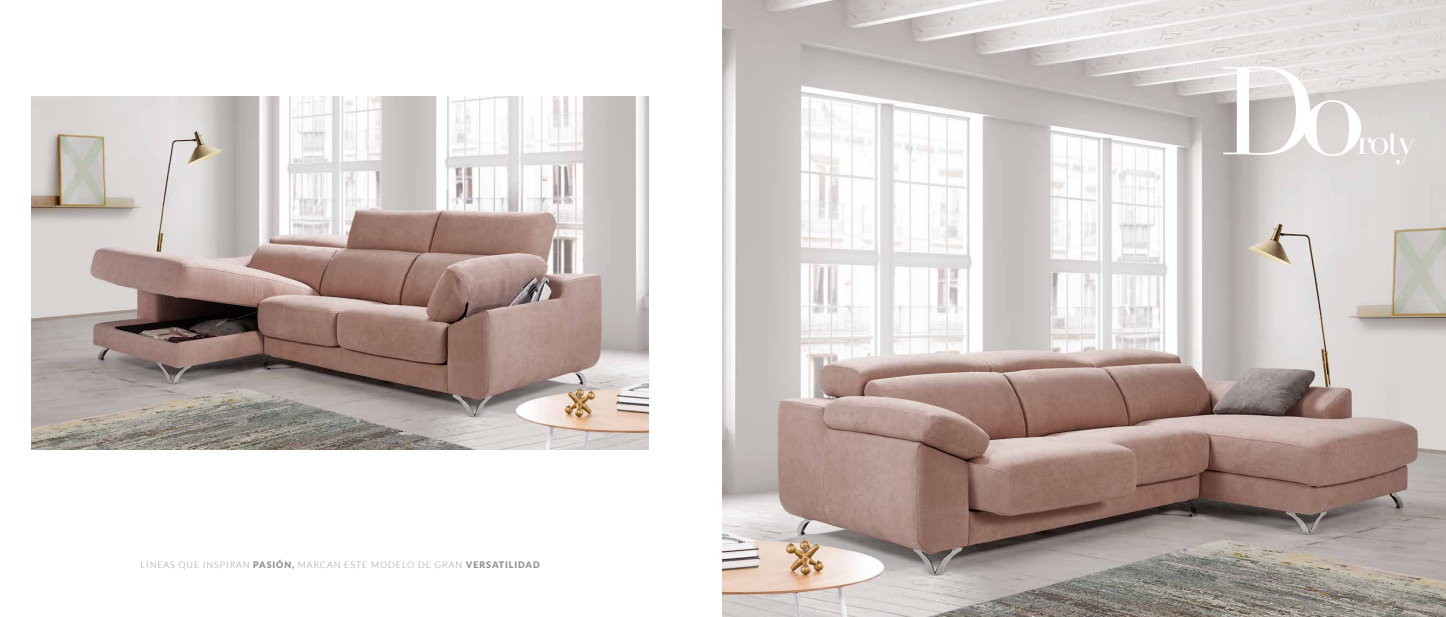
<style>
.page{position:relative;width:1446px;height:617px;background:#fff}
.page>*{position:absolute;margin:0;border:0;box-sizing:border-box;transform-origin:0 0}
.t1{font:122.55px "Didot";color:#fff}
.t2{font:37.5px "Didot";color:#fff}
.t3{font:300 9px "Lato";letter-spacing:.1em;color:#919292}
.s1{font-weight:900}
</style>
<div class="page">
<img style="left:723px;top:0;width:723px;height:617px">
<img style="left:32px;top:96px;width:616px;height:353px">
<p class="t3" style="left:141px;top:559px;width:401px">LÍNEAS QUE INSPIRAN <span class="s1">PASIÓN,</span> MARCAN ESTE MODELO DE GRAN <span class="s1">VERSATILIDAD</span></p>
<h1 class="t1" style="left:1219px;top:38px;width:149px">Do</h1>
<h2 class="t2" style="left:1356px;top:119px;width:60px">roty</h2>
</div>
